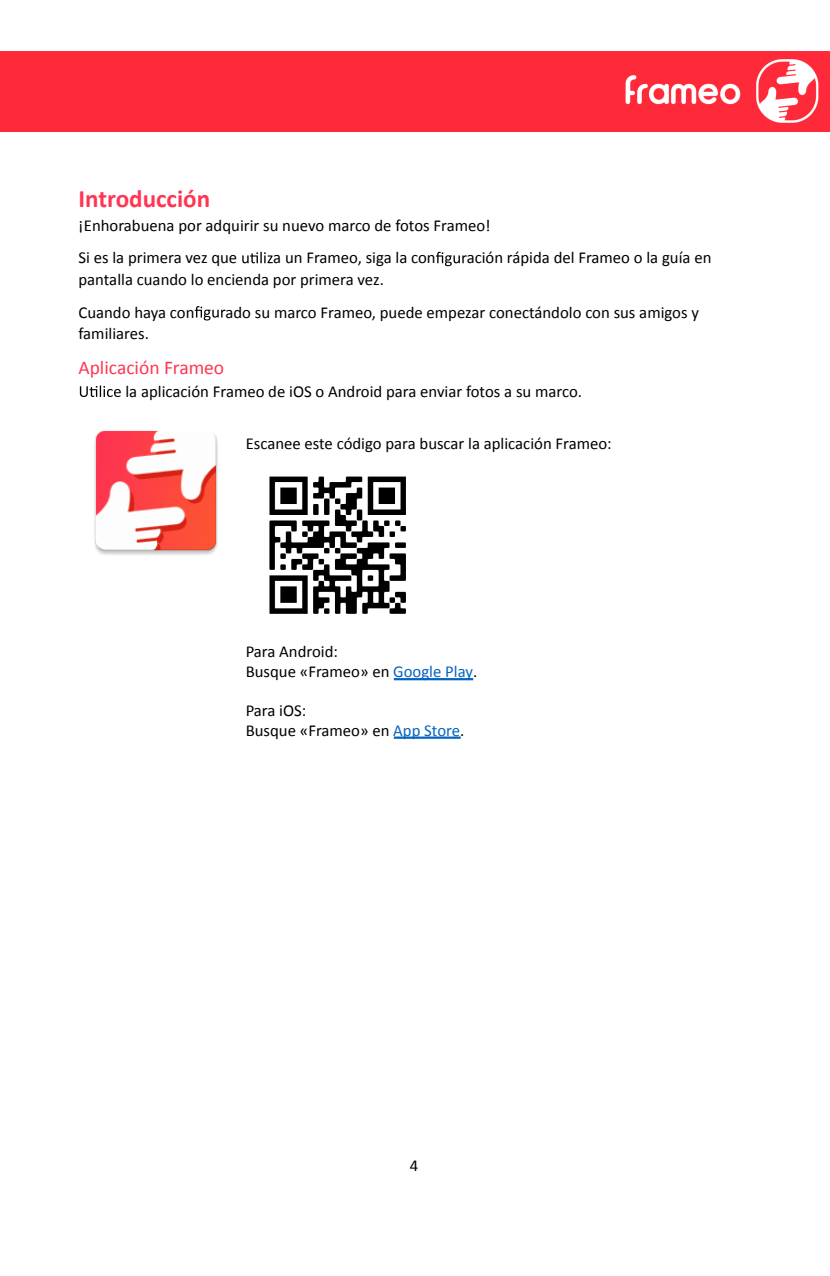
<style>
.page{position:relative;width:830px;height:1276px;background:#fff}
.page>*{position:absolute;margin:0;border:0;box-sizing:border-box;transform-origin:0 0}
.t1{font:700 24.97px "Calibri";color:#ff3653}
.t2{font:19.57px "Calibri";color:#ff3653}
.t3{font:16.65px/32.4px "Calibri";color:#000}
.s1{color:#0563c1}
</style>
<div class="page">
<svg style="left:242px;top:252px;width:30px;height:11px"></svg>
<svg style="left:436px;top:252px;width:30px;height:14px"></svg>
<svg style="left:195px;top:306px;width:30px;height:14px"></svg>
<svg style="left:80px;top:385px;width:41px;height:12px"></svg>
<hr style="left:393px;top:678px;width:80px;height:2px;background:#0563c1">
<hr style="left:393px;top:736px;width:67px;height:3px;background:#0563c1">
<img style="left:94px;top:430px;width:124px;height:125px">
<img style="left:269px;top:476px;width:137px;height:138px">
<div style="left:0;top:52px;width:828px;height:79px;background:#ff2a39"></div>
<h1 class="t1" style="left:78px;top:182px;width:133px">Introducción</h1>
<p class="t3" style="left:78px;top:209px;width:413px">¡Enhorabuena por adquirir su nuevo marco de fotos Frameo!<br>Si es la primera vez que</p>
<p class="t3" style="left:273px;top:241px;width:164px">a un Frameo, siga la con</p>
<p class="t3" style="left:466px;top:241px;width:246px">ación rápida del Frameo o la guía en</p>
<p class="t3" style="left:78px;top:263px;width:307px">pantalla cuando lo encienda por primera vez.<br>Cuando haya con</p>
<p class="t3" style="left:225px;top:296px;width:474px">ado su marco Frameo, puede empezar conectándolo con sus amigos y</p>
<p class="t3" style="left:78px;top:318px;width:72px">familiares.</p>
<p class="t2" style="left:78px;top:355px;width:147px">Aplicación Frameo</p>
<p class="t3" style="left:125px;top:375px;width:458px">la aplicación Frameo de iOS o Android para enviar fotos a su marco.</p>
<p class="t3" style="left:245px;top:427px;width:367px">Escanee este código para buscar la aplicación Frameo:</p>
<p class="t3" style="left:245px;top:641px;width:233px;line-height:19.8px">Para Android:<br>Busque «Frameo» en <span class="s1">Google Play</span>.</p>
<p class="t3" style="left:245px;top:701px;width:220px;line-height:19.8px">Para iOS:<br>Busque «Frameo» en <span class="s1">App Store</span>.</p>
<p class="t3" style="left:410px;top:1149px;width:10px">4</p>
</div>
